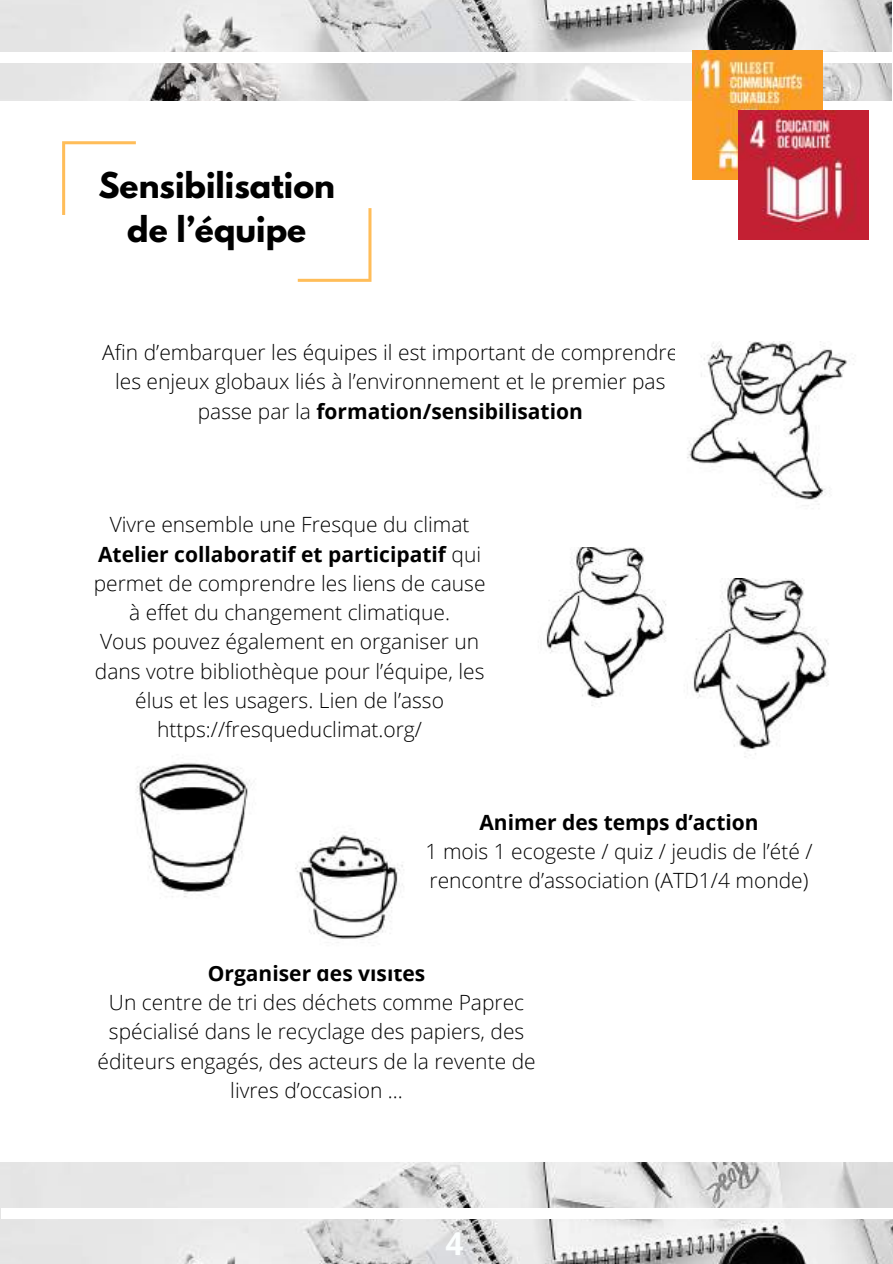
<style>
.page{position:relative;width:893px;height:1264px;background:#fff}
.page>*{position:absolute;margin:0;border:0;box-sizing:border-box;transform-origin:0 0}
.t1{font:700 31.5px/43.8px "League Spartan";color:#000;text-align:center}
.t2{font:700 31.5px "Open Sans";color:#fbfefe}
.t3{font:300 21px/29.2px "Open Sans";color:#000;text-align:center}
.t4{font:700 21px "Open Sans";color:#000}
.s1{font-weight:700}
</style>
<div class="page">
<img style="left:0;top:1162px;width:892px;height:101px">
<div style="left:2px;top:1208px;width:890px;height:10px;background:#fff"></div>
<img style="left:0;top:0;width:891px;height:100px">
<div style="left:0;top:53px;width:892px;height:9px;background:#fff"></div>
<svg style="left:62px;top:141px;width:74px;height:74px"></svg>
<svg style="left:298px;top:208px;width:73px;height:74px"></svg>
<img style="left:692px;top:50px;width:130px;height:129px">
<img style="left:738px;top:110px;width:130px;height:130px">
<img style="left:687px;top:341px;width:167px;height:165px">
<img style="left:295px;top:834px;width:108px;height:106px">
<img style="left:546px;top:547px;width:120px;height:159px">
<img style="left:693px;top:578px;width:136px;height:179px">
<img style="left:135px;top:762px;width:115px;height:135px">
<h1 class="t1" style="left:98px;top:167px;width:238px">Sensibilisation de l’équipe</h1>
<p class="t3" style="left:102px;top:337px;width:577px">Afin d’embarquer les équipes il est important de comprendre les enjeux globaux liés à l’environnement et le premier pas passe par la <span class="s1">formation/sensibilisation</span></p>
<p class="t3" style="left:94px;top:509px;width:393px">Vivre ensemble une Fresque du climat <span class="s1">Atelier collaboratif et participatif</span> qui permet de comprendre les liens de cause à effet du changement climatique.<br>Vous pouvez également en organiser un dans votre bibliothèque pour l’équipe, les élus et les usagers. Lien de l’asso https://fresqueduclimat.org/</p>
<p class="t4" style="left:479px;top:807px;width:281px">Animer des temps d’action</p>
<p class="t3" style="left:425px;top:836px;width:388px;text-align:left">1 mois 1 ecogeste / quiz / jeudis de l’été / rencontre d’association (ATD1/4 monde)</p>
<p class="t4" style="left:208px;top:958px;width:219px">Organiser des visites</p>
<p class="t3" style="left:97px;top:987px;width:439px">Un centre de tri des déchets comme Paprec spécialisé dans le recyclage des papiers, des éditeurs engagés, des acteurs de la revente de livres d’occasion …</p>
<h1 class="t2" style="left:445px;top:1221px;width:19px">4</h1>
</div>
